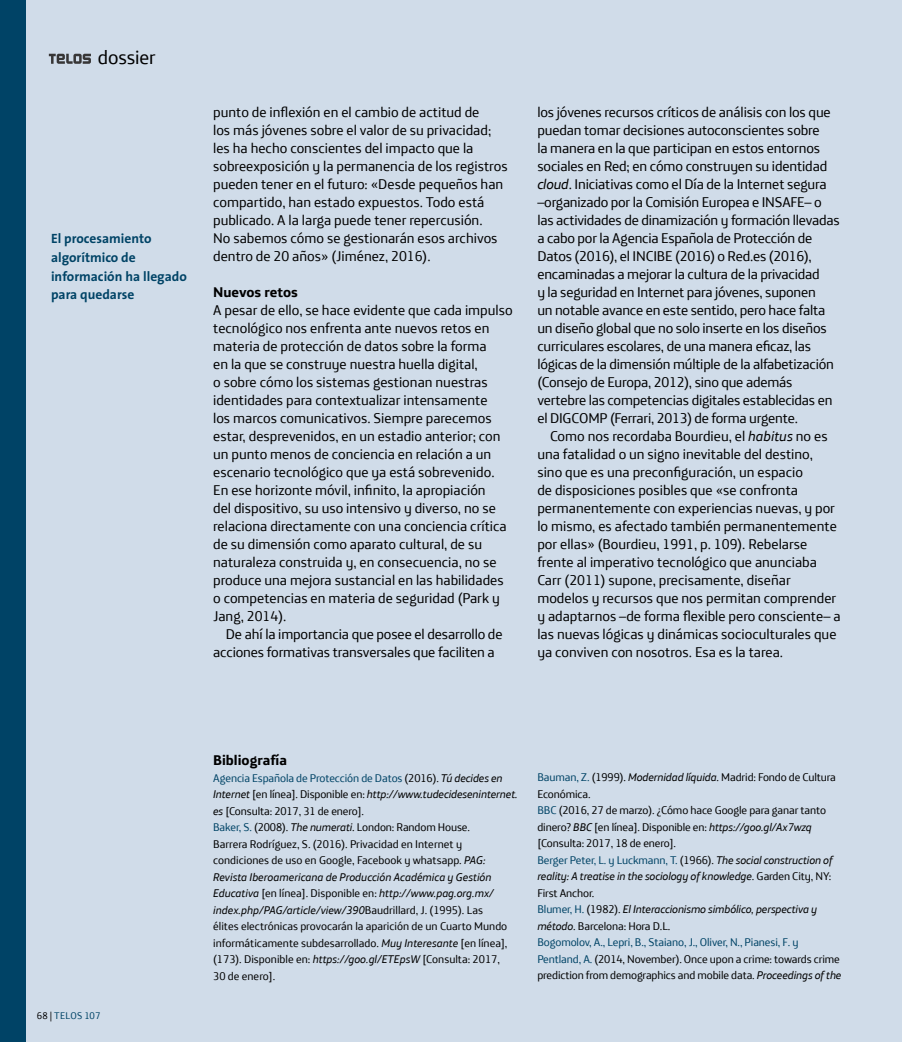
<style>
.page{position:relative;width:902px;height:1042px;background:#fff}
.page>*{position:absolute;margin:0;border:0;box-sizing:border-box;transform-origin:0 0}
.t1{font:19.5px "Telefonica Text";letter-spacing:-.01em;color:#000}
._04_TELOS__plain_tex{font:14.25px/18px "Telefonica Text";letter-spacing:-.01em;color:#000}
._03_TELOS__plain_tex{font:14.25px/18px "Telefonica Text";color:#000}
._05_TELOS_ladillo_1{font:700 14.25px "Telefonica Text";color:#000}
._07_TELOS_texto_al_m{font:700 13.5px/18.8px "The Sans";color:#004366}
._08_TELOS_biblio_pla{font:11.25px/16.5px "Telefonica Text";letter-spacing:-.01em;color:#000}
._08_TELOS_biblio_pla-2{font:italic 11.25px/16.5px "Telefonica Text";letter-spacing:-.01em;color:#000;text-align:justify}
.t2{font:9.75px "Telefonica Text";letter-spacing:.015em;color:#004366}
.s1{font-style:italic}
.s2{color:#000}
.s3{color:#004366}
.s4{font-style:normal;color:#004366}
.s5{font-style:normal}
</style>
<div class="page">
<div style="left:0;top:0;width:901px;height:1042px;background:#d0dce9"></div>
<div style="left:0;top:0;width:26px;height:1042px;background:#004366"></div>
<svg style="left:49px;top:54px;width:42px;height:10px"></svg>
<h1 class="t1" style="left:98px;top:41px;width:59px">dossier</h1>
<p class="_07_TELOS_texto_al_m" style="left:51px;top:229px;width:137px">El procesamiento algorítmico de información ha llegado para quedarse</p>
<p class="_04_TELOS__plain_tex" style="left:213px;top:102px;width:296px">punto de inflexión en el cambio de actitud de<br>los más jóvenes sobre el valor de su privacidad; les ha hecho conscientes del impacto que la sobreexposición y la permanencia de los registros pueden tener en el futuro: «Desde pequeños han compartido, han estado expuestos. Todo está publicado. A la larga puede tener repercusión.<br>No sabemos cómo se gestionarán esos archivos dentro de 20 años» (Jiménez, 2016).</p>
<p class="_05_TELOS_ladillo_1" style="left:213px;top:279px;width:86px">Nuevos retos</p>
<p class="_03_TELOS__plain_tex" style="left:213px;top:300px;width:301px">A pesar de ello, se hace evidente que cada impulso tecnológico nos enfrenta ante nuevos retos en materia de protección de datos sobre la forma<br>en la que se construye nuestra huella digital,<br>o sobre cómo los sistemas gestionan nuestras identidades para contextualizar intensamente<br>los marcos comunicativos. Siempre parecemos estar, desprevenidos, en un estadio anterior; con un punto menos de conciencia en relación a un escenario tecnológico que ya está sobrevenido.<br>En ese horizonte móvil, infinito, la apropiación<br>del dispositivo, su uso intensivo y diverso, no se relaciona directamente con una conciencia crítica de su dimensión como aparato cultural, de su naturaleza construida y, en consecuencia, no se produce una mejora sustancial en las habilidades o competencias en materia de seguridad (Park y Jang, 2014).</p>
<p class="_04_TELOS__plain_tex" style="left:213px;top:624px;width:291px;text-indent:13px">De ahí la importancia que posee el desarrollo de acciones formativas transversales que faciliten a</p>
<p class="_04_TELOS__plain_tex" style="left:537px;top:102px;width:304px">los jóvenes recursos críticos de análisis con los que puedan tomar decisiones autoconscientes sobre<br>la manera en la que participan en estos entornos sociales en Red; en cómo construyen su identidad <span class="s1">cloud</span>. Iniciativas como el Día de la Internet segura –organizado por la Comisión Europea e INSAFE– o las actividades de dinamización y formación llevadas a cabo por la Agencia Española de Protección de Datos (2016), el INCIBE (2016) o Red.es (2016), encaminadas a mejorar la cultura de la privacidad<br>y la seguridad en Internet para jóvenes, suponen<br>un notable avance en este sentido, pero hace falta un diseño global que no solo inserte en los diseños curriculares escolares, de una manera eficaz, las lógicas de la dimensión múltiple de la alfabetización (Consejo de Europa, 2012), sino que además vertebre las competencias digitales establecidas en el DIGCOMP (Ferrari, 2013) de forma urgente.</p>
<p class="_04_TELOS__plain_tex" style="left:537px;top:426px;width:305px;text-indent:13px">Como nos recordaba Bourdieu, el <span class="s1">habitus</span> no es una fatalidad o un signo inevitable del destino, sino que es una preconfiguración, un espacio<br>de disposiciones posibles que «se confronta permanentemente con experiencias nuevas, y por lo mismo, es afectado también permanentemente por ellas» (Bourdieu, 1991, p. 109). Rebelarse frente al imperativo tecnológico que anunciaba Carr (2011) supone, precisamente, diseñar modelos y recursos que nos permitan comprender y adaptarnos –de forma flexible pero consciente– a las nuevas lógicas y dinámicas socioculturales que ya conviven con nosotros. Esa es la tarea.</p>
<p class="t2" style="left:37px;top:1007px;width:65px"><span class="s2">68 |</span> TELOS 107</p>
<p class="_05_TELOS_ladillo_1" style="left:213px;top:747px;width:75px">Bibliografía</p>
<p class="_08_TELOS_biblio_pla" style="left:213px;top:768px;width:306px"><span class="s3">Agencia Española de Protección de Datos</span> (2016). <span class="s1">Tú decides en<br>Internet</span> [en línea]. Disponible en: <span class="s1">http://www.tudecideseninternet. es</span> [Consulta: 2017, 31 de enero].</p>
<p class="_08_TELOS_biblio_pla" style="left:213px;top:818px;width:258px"><span class="s3">Baker, S.</span> (2008). <span class="s1">The numerati</span>. London: Random House.</p>
<p class="_08_TELOS_biblio_pla" style="left:213px;top:834px;width:296px">Barrera Rodríguez, S. (2016). Privacidad en Internet y condiciones de uso en Google, Facebook y whatsapp. <span class="s1">PAG:<br>Revista Iberoamericana de Producción Académica y Gestión Educativa</span> [en línea]. Disponible en: <span class="s1">http://www.pag.org.mx/ index.php/PAG/article/view/390</span>Baudrillard, J. (1995). Las élites electrónicas provocarán la aparición de un Cuarto Mundo informáticamente subdesarrollado. <span class="s1">Muy Interesante</span> [en línea], (173). Disponible en: <span class="s1">https://goo.gl/ETEpsW</span> [Consulta: 2017, 30 de enero].</p>
<p class="_08_TELOS_biblio_pla" style="left:537px;top:768px;width:300px"><span class="s3">Bauman, Z.</span> (1999). <span class="s1">Modernidad líquida</span>. Madrid: Fondo de Cultura<br>Económica.</p>
<p class="_08_TELOS_biblio_pla" style="left:537px;top:801px;width:290px"><span class="s3">BBC</span> (2016, 27 de marzo). ¿Cómo hace Google para ganar tanto dinero? <span class="s1">BBC</span> [en línea]. Disponible en: <span class="s1">https://goo.gl/Ax7wzq </span>[Consulta: 2017, 18 de enero].</p>
<p class="_08_TELOS_biblio_pla-2" style="left:537px;top:850px;width:297px"><span class="s4">Berger Peter, L. y Luckmann, T.</span> <span class="s5">(1966).</span> The social construction of reality: A treatise in the sociology of knowledge<span class="s5">. Garden City, NY:<br>First Anchor.</span></p>
<p class="_08_TELOS_biblio_pla-2" style="left:537px;top:900px;width:281px"><span class="s4">Blumer, H.</span> <span class="s5">(1982).</span> El Interaccionismo simbólico, perspectiva y método<span class="s5">. Barcelona: Hora D.L.</span></p>
<p class="_08_TELOS_biblio_pla" style="left:537px;top:933px;width:306px"><span class="s3">Bogomolov, A., Lepri, B., Staiano, J., Oliver, N., Pianesi, F. y<br>Pentland, A.</span> (2014, November). Once upon a crime: towards crime prediction from demographics and mobile data. <span class="s1">Proceedings of the</span></p>
</div>
